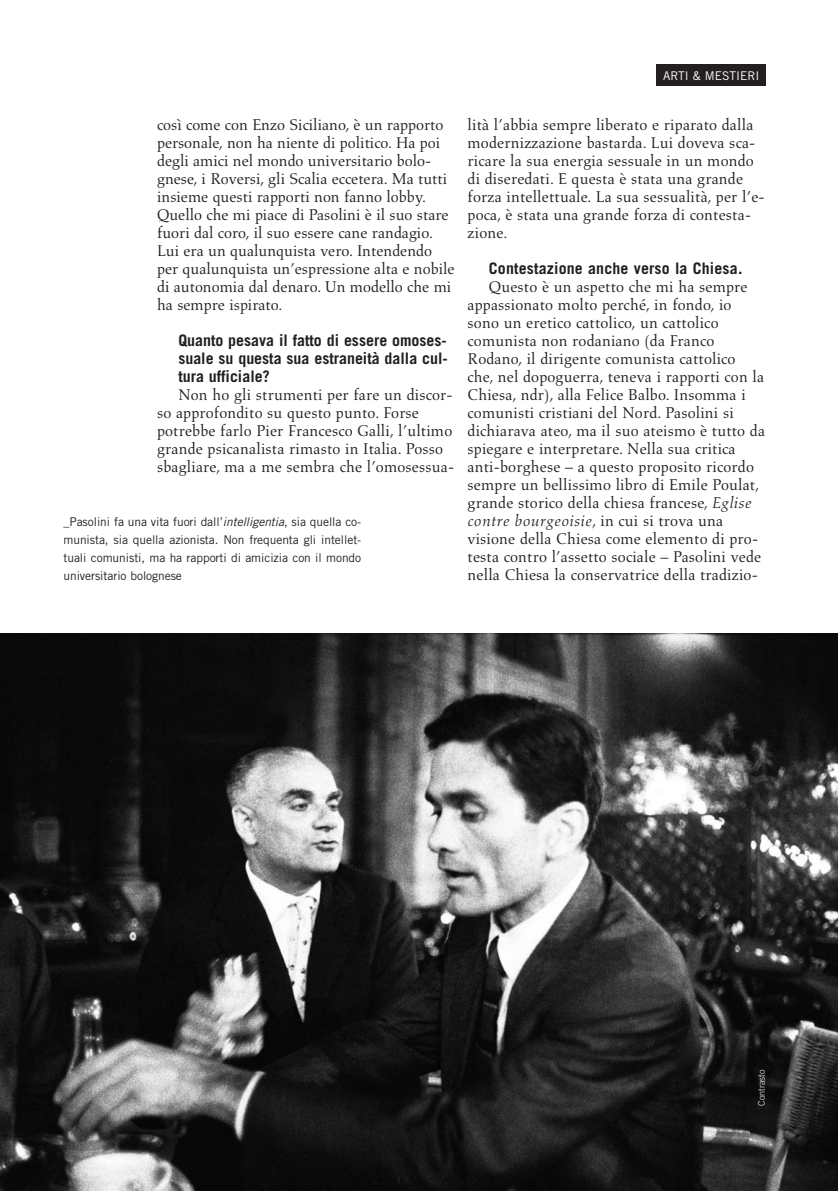
<style>
.page{position:relative;width:838px;height:1191px;background:#fff}
.page>*{position:absolute;margin:0;border:0;box-sizing:border-box;transform-origin:0 0}
.t1{font:15.9px/18px "Aldus";letter-spacing:.01em;color:#231f20}
.t2{font:700 15.9px/18px "Trade Gothic";color:#231f20;text-align:justify}
.t3{font:12px/18px "Trade Gothic";letter-spacing:-.005em;color:#231f20;text-align:justify}
.t4{font:12px "Trade Gothic";color:#fff}
.t5{font:300 9px "Trade Gothic";color:#fff}
.s1{font-style:italic}
</style>
<div class="page">
<div style="left:656px;top:65px;width:110px;height:21px;background:#231f20"></div>
<img style="left:0;top:634px;width:837px;height:556px">
<p class="t4" style="left:663px;top:71px;width:98px">ARTI &amp; MESTIERI</p>
<p class="t1" style="left:157px;top:117px;width:299px">così come con Enzo Siciliano, è un rapporto personale, non ha niente di politico. Ha poi degli amici nel mondo universitario bolo&shy;gnese, i Roversi, gli Scalia eccetera. Ma tutti insieme questi rapporti non fanno lobby.<br>Quello che mi piace di Pasolini è il suo stare fuori dal coro, il suo essere cane randagio.<br>Lui era un qualunquista vero. Intendendo per qualunquista un’espressione alta e nobile di autonomia dal denaro. Un modello che mi ha sempre ispirato.</p>
<p class="t2" style="left:178px;top:332px;width:271px">Quanto pesava il fatto di essere omoses&shy;suale su questa sua estraneità dalla cul&shy;tura ufficiale?</p>
<p class="t1" style="left:157px;top:387px;width:299px;text-indent:21px">Non ho gli strumenti per fare un discor&shy;so approfondito su questo punto. Forse potrebbe farlo Pier Francesco Galli, l’ultimo grande psicanalista rimasto in Italia. Posso sbagliare, ma a me sembra che l’omosessua-</p>
<p class="t3" style="left:63px;top:513px;width:299px">_Pasolini fa una vita fuori dall’<span class="s1">intelligentia</span>, sia quella co&shy;munista, sia quella azionista. Non frequenta gli intellet&shy;tuali comunisti, ma ha rapporti di amicizia con il mondo universitario bolognese</p>
<p class="t1" style="left:467px;top:117px;width:299px">lità l’abbia sempre liberato e riparato dalla modernizzazione bastarda. Lui doveva sca&shy;ricare la sua energia sessuale in un mondo di diseredati. E questa è stata una grande forza intellettuale. La sua sessualità, per l’e&shy;poca, è stata una grande forza di contesta&shy;zione.</p>
<p class="t2" style="left:489px;top:260px;width:255px">Contestazione anche verso la Chiesa.</p>
<p class="t1" style="left:467px;top:279px;width:299px;text-indent:21px">Questo è un aspetto che mi ha sempre appassionato molto perché, in fondo, io sono un eretico cattolico, un cattolico comunista non rodaniano (da Franco Rodano, il dirigente comunista cattolico che, nel dopoguerra, teneva i rapporti con la Chiesa, ndr), alla Felice Balbo. Insomma i comunisti cristiani del Nord. Pasolini si dichiarava ateo, ma il suo ateismo è tutto da spiegare e interpretare. Nella sua critica anti-borghese – a questo proposito ricordo sempre un bellissimo libro di Emile Poulat, grande storico della chiesa francese, <span class="s1">Eglise contre bourgeoisie</span>, in cui si trova una visione della Chiesa come elemento di pro&shy;testa contro l’assetto sociale – Pasolini vede nella Chiesa la conservatrice della tradizio-</p>
<p class="t5" style="left:758px;top:1105px;width:37px;rotate:-90deg">Contrasto</p>
</div>
